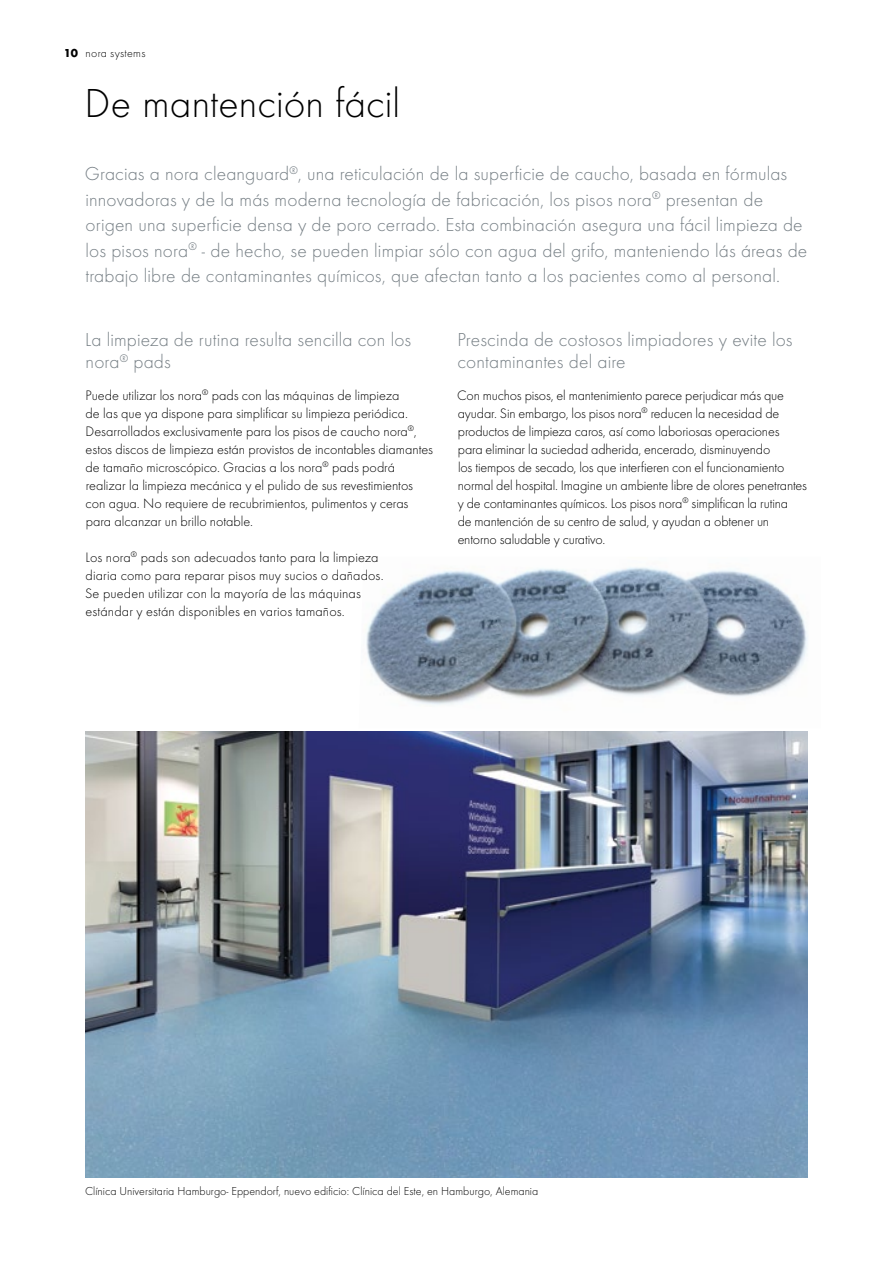
<style>
.page{position:relative;width:893px;height:1263px;background:#fff}
.page>*{position:absolute;margin:0;border:0;box-sizing:border-box;transform-origin:0 0}
.t1{font:300 42px "Futura";color:#000}
.t2{font:300 19.5px/25.5px "Futura";letter-spacing:.005em;color:#757e84}
.t3{font:300 14.25px/18px "Futura";letter-spacing:-.005em;color:#000}
.t4{font:300 12px "Futura";color:#000}
.t5{font:300 12px "Futura";letter-spacing:.025em;color:#000}
.s1{font-weight:700}
</style>
<div class="page">
<img style="left:366px;top:567px;width:442px;height:138px">
<img style="left:85px;top:731px;width:723px;height:447px">
<p class="t5" style="left:64px;top:47px;width:83px"><span class="s1">10</span> nora systems</p>
<h1 class="t1" style="left:85px;top:79px;width:317px">De mantención fácil</h1>
<p class="t2" style="left:85px;top:161px;width:724px">Gracias a nora cleanguard<sup>®</sup>, una reticulación de la superficie de caucho, basada en fórmulas innovadoras y de la más moderna tecnología de fabricación, los pisos nora<sup>®</sup> presentan de origen una superficie densa y de poro cerrado. Esta combinación asegura una fácil limpieza de los pisos nora<sup>®</sup> - de hecho, se pueden limpiar sólo con agua del grifo, manteniendo lás áreas de trabajo libre de contaminantes químicos, que afectan tanto a los pacientes como al personal.</p>
<h2 class="t2" style="left:85px;top:328px;width:327px;line-height:22.5px">La limpieza de rutina resulta sencilla con los nora<sup>®</sup> pads</h2>
<p class="t3" style="left:86px;top:386px;width:349px">Puede utilizar los nora<sup>®</sup> pads con las máquinas de limpieza<br>de las que ya dispone para simplificar su limpieza periódica.<br>Desarrollados exclusivamente para los pisos de caucho nora<sup>®</sup>, estos discos de limpieza están provistos de incontables diamantes de tamaño microscópico. Gracias a los nora<sup>®</sup> pads podrá realizar la limpieza mecánica y el pulido de sus revestimientos con agua. No requiere de recubrimientos, pulimentos y ceras para alcanzar un brillo notable.</p>
<p class="t3" style="left:85px;top:548px;width:300px">Los nora<sup>®</sup> pads son adecuados tanto para la limpieza diaria como para reparar pisos muy sucios o dañados.<br>Se pueden utilizar con la mayoría de las máquinas estándar y están disponibles en varios tamaños.</p>
<h2 class="t2" style="left:457px;top:328px;width:337px;line-height:22.5px">Prescinda de costosos limpiadores y evite los contaminantes del aire</h2>
<p class="t3" style="left:457px;top:386px;width:351px">Con muchos pisos, el mantenimiento parece perjudicar más que ayudar. Sin embargo, los pisos nora<sup>®</sup> reducen la necesidad de productos de limpieza caros, así como laboriosas operaciones<br>para eliminar la suciedad adherida, encerado, disminuyendo<br>los tiempos de secado, los que interfieren con el funcionamiento normal del hospital. Imagine un ambiente libre de olores penetrantes y de contaminantes químicos. Los pisos nora<sup>®</sup> simplifican la rutina<br>de mantención de su centro de salud, y ayudan a obtener un entorno saludable y curativo.</p>
<p class="t4" style="left:85px;top:1185px;width:455px">Clínica Universitaria Hamburgo- Eppendorf, nuevo edificio: Clínica del Este, en Hamburgo, Alemania</p>
</div>
